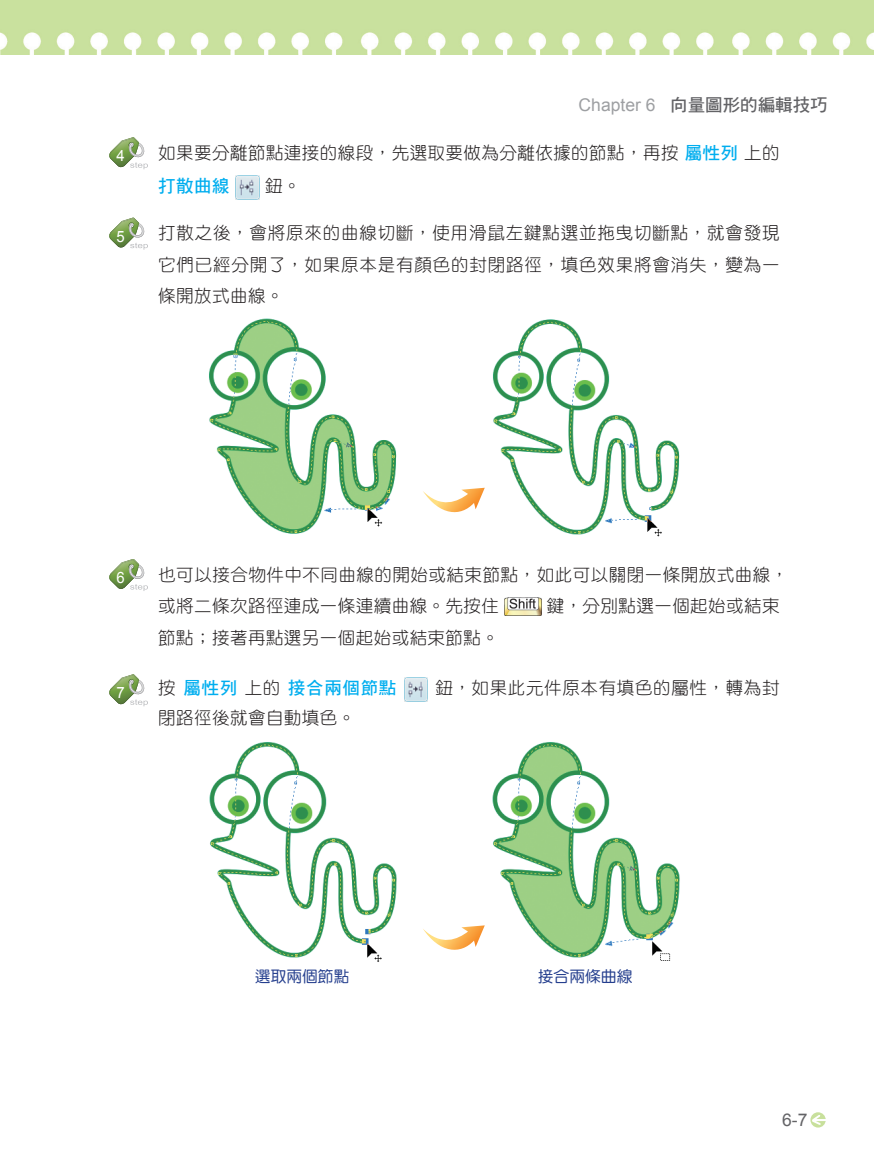
<style>
.page{position:relative;width:874px;height:1171px;background:#fff}
.page>*{position:absolute;margin:0;border:0;box-sizing:border-box;transform-origin:0 0}
.t1{font:17.5px/31.5px "DF Yuan Std W3";letter-spacing:.025em;color:#231f20;text-align:justify}
.t2{font:17.5px "DF Hei Std W7";color:#636366}
.t3{font:17.5px "DF Hei Std W7";letter-spacing:.035em;color:#00aeef}
.t4{font:17.5px "Arial";color:#636366}
.t5{font:15.75px "DF Yuan Std W5";color:#253f8e}
.t6{font:15.58px "Arial";color:#fff;scale:.95 1}
.s1{font-family:"Arial";color:#9d9fa2}
.s2{font-family:"DF Hei Std W7";color:#00aeef}
.s3{font-family:"DF Yuan Std W3";color:#231f20}
</style>
<div class="page">
<img style="left:0;top:0;width:873px;height:55px">
<div style="left:810px;top:1112px;width:15px;height:15px;background:#c8e09c;border-radius:50%"></div>
<svg style="left:811px;top:1115px;width:15px;height:10px"></svg>
<svg style="left:109px;top:137px;width:39px;height:32px"></svg>
<img style="left:235px;top:175px;width:24px;height:24px">
<svg style="left:109px;top:217px;width:39px;height:33px"></svg>
<img style="left:209px;top:318px;width:188px;height:216px">
<img style="left:493px;top:319px;width:187px;height:217px">
<svg style="left:423px;top:488px;width:61px;height:25px"></svg>
<svg style="left:109px;top:559px;width:39px;height:32px"></svg>
<img style="left:504px;top:597px;width:36px;height:19px">
<svg style="left:109px;top:674px;width:39px;height:32px"></svg>
<img style="left:404px;top:677px;width:23px;height:24px">
<img style="left:209px;top:742px;width:188px;height:220px">
<img style="left:492px;top:742px;width:188px;height:219px">
<svg style="left:423px;top:925px;width:61px;height:25px"></svg>
<p class="t2" style="left:578px;top:95px;width:250px"><span class="s1">Chapter 6</span> 向量圖形的編輯技巧</p>
<p class="t6" style="left:116px;top:146px;width:10px">4</p>
<p class="t1" style="left:158px;top:137px;width:622px">如果要分離節點連接的線段，先選取要做為分離依據的節點，再按<span class="s2">屬性列</span>上的</p>
<p class="t3" style="left:158px;top:176px;width:73px">打散曲線</p>
<p class="t1" style="left:265px;top:170px;width:37px">鈕。</p>
<p class="t6" style="left:116px;top:226px;width:10px">5</p>
<p class="t1" style="left:158px;top:217px;width:622px">打散之後，會將原來的曲線切斷，使用滑鼠左鍵點選並拖曳切斷點，就會發現它們已經分開了，如果原本是有顏色的封閉路徑，填色效果將會消失，變為一條開放式曲線。</p>
<p class="t6" style="left:116px;top:567px;width:10px">6</p>
<p class="t1" style="left:158px;top:558px;width:631px">也可以接合物件中不同曲線的開始或結束節點，如此可以關閉一條開放式曲線，或將二條次路徑連成一條連續曲線。先按住</p>
<p class="t1" style="left:546px;top:590px;width:234px">鍵，分別點選一個起始或結束</p>
<p class="t1" style="left:158px;top:621px;width:342px">節點；接著再點選另一個起始或結束節點。</p>
<p class="t6" style="left:116px;top:683px;width:10px">7</p>
<p class="t3" style="left:158px;top:678px;width:239px"><span class="s3">按</span>屬性列<span class="s3">上的</span>接合兩個節點</p>
<p class="t1" style="left:435px;top:672px;width:345px">鈕，如果此元件原本有填色的屬性，轉為封</p>
<p class="t1" style="left:158px;top:702px;width:198px">閉路徑後就會自動填色。</p>
<p class="t5" style="left:255px;top:968px;width:96px">選取兩個節點</p>
<p class="t5" style="left:537px;top:968px;width:96px">接合兩條曲線</p>
<p class="t4" style="left:781px;top:1108px;width:27px">6-7</p>
</div>
